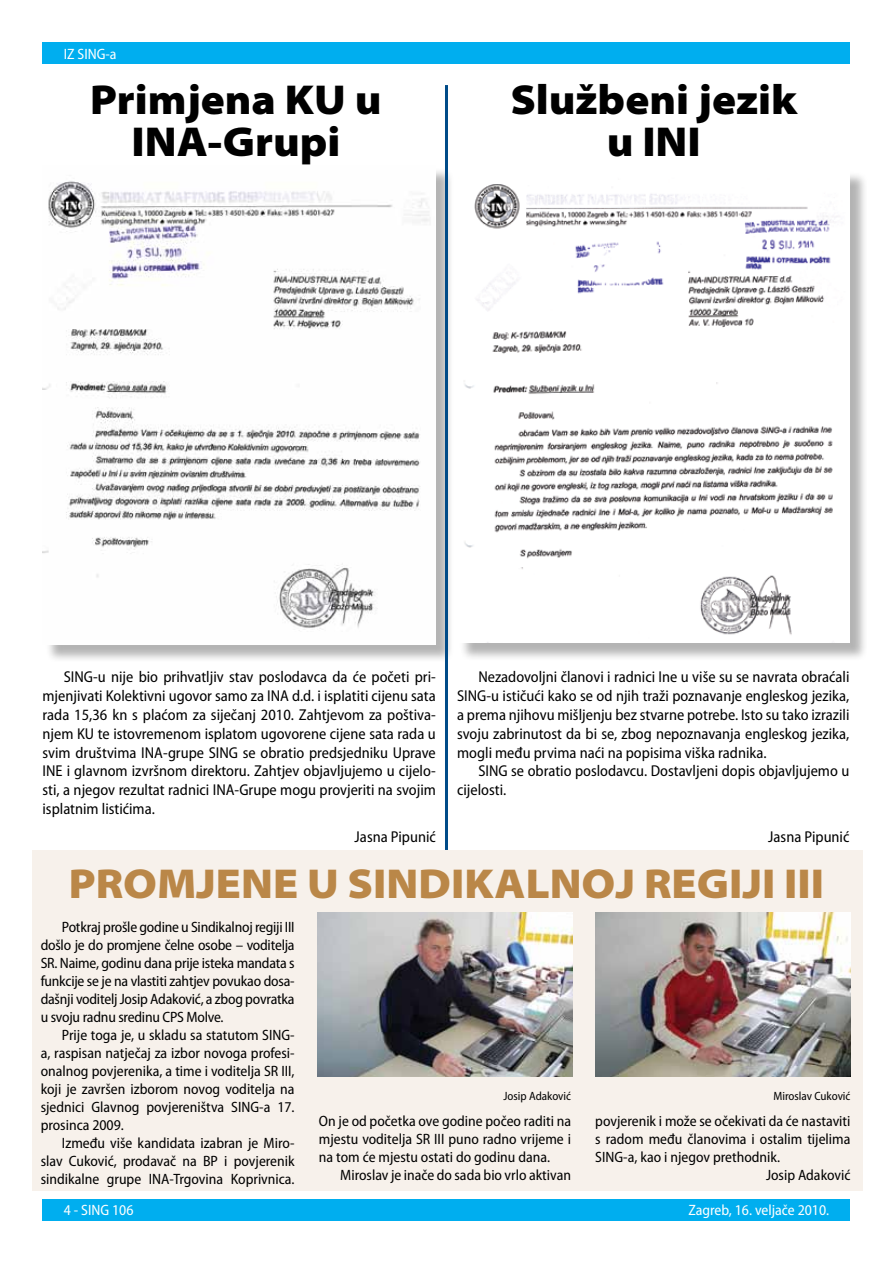
<style>
.page{position:relative;width:893px;height:1263px;background:#fff}
.page>*{position:absolute;margin:0;border:0;box-sizing:border-box;transform-origin:0 0}
.t1{font:900 semi-expanded 42px/42px "Myriad Pro";color:#000;text-align:center}
.t2{font:900 semi-expanded 42px "Myriad Pro";color:#ba8748}
.t3{font:semi-condensed 15.75px/18.9px "Myriad Pro";color:#000;text-align:justify}
.t4{font:semi-condensed 15px/18px "Myriad Pro";color:#000;text-align:justify}
.t5{font:semi-condensed 15px "Myriad Pro";color:#fff}
.t6{font:semi-condensed 12px "Myriad Pro";color:#000}
</style>
<div class="page">
<div style="left:43px;top:1199px;width:807px;height:21px;background:#00aeef"></div>
<div style="left:43px;top:43px;width:807px;height:21px;background:#00aeef"></div>
<div style="left:32px;top:850px;width:830px;height:341px;background:#f7f1eb"></div>
<img style="left:317px;top:912px;width:256px;height:164px">
<img style="left:595px;top:912px;width:255px;height:164px">
<div style="left:45px;top:168px;width:410px;height:495px;background:#000;opacity:.3"></div>
<img style="left:43px;top:168px;width:393px;height:476px">
<div style="left:459px;top:171px;width:409px;height:491px;background:#000;opacity:.3"></div>
<img style="left:459px;top:171px;width:390px;height:472px">
<hr style="left:445px;top:85px;width:3px;height:765px;background:#004b88">
<p class="t5" style="left:64px;top:45px;width:54px">IZ SING-a</p>
<h1 class="t1" style="left:90px;top:80px;width:293px">Primjena KU u<br>INA-Grupi</h1>
<h1 class="t1" style="left:510px;top:80px;width:288px">Službeni jezik u INI</h1>
<p class="t3" style="left:43px;top:667px;width:395px;text-indent:21px">SING-u nije bio prihvatljiv stav poslodavca da će početi pri&shy;mjenjivati Kolektivni ugovor samo za INA d.d. i isplatiti cijenu sata rada 15,36 kn s plaćom za siječanj 2010. Zahtjevom za poštiva&shy;njem KU te istovremenom isplatom ugovorene cijene sata rada u svim društvima INA-grupe SING se obratio predsjedniku Uprave INE i glavnom izvršnom direktoru. Zahtjev objavljujemo u cijelo&shy;sti, a njegov rezultat radnici INA-Grupe mogu provjeriti na svojim isplatnim listićima.</p>
<p class="t3" style="left:355px;top:827px;width:83px">Jasna Pipunić</p>
<p class="t3" style="left:457px;top:667px;width:394px;text-indent:21px">Nezadovoljni članovi i radnici Ine u više su se navrata obraćali SING-u ističući kako se od njih traži poznavanje engleskog jezika, a prema njihovu mišljenju bez stvarne potrebe. Isto su tako izrazili svoju zabrinutost da bi se, zbog nepoznavanja engleskog jezika, mogli među prvima naći na popisima viška radnika.</p>
<p class="t3" style="left:457px;top:761px;width:394px;text-indent:21px">SING se obratio poslodavcu. Dostavljeni dopis objavljujemo u cijelosti.</p>
<p class="t3" style="left:768px;top:827px;width:83px">Jasna Pipunić</p>
<h1 class="t2" style="left:69px;top:860px;width:757px">PROMJENE U SINDIKALNOJ REGIJI III</h1>
<p class="t4" style="left:41px;top:917px;width:256px;text-indent:21px">Potkraj prošle godine u Sindikalnoj regiji III došlo je do promjene čelne osobe – voditelja SR. Naime, godinu dana prije isteka mandata s funkcije se je na vlastiti zahtjev povukao dosa&shy;dašnji voditelj Josip Adaković, a zbog povratka u svoju radnu sredinu CPS Molve.</p>
<p class="t4" style="left:41px;top:1025px;width:256px;text-indent:21px">Prije toga je, u skladu sa statutom SING&shy;a, raspisan natječaj za izbor novoga profesi&shy;onalnog povjerenika, a time i voditelja SR III, koji je završen izborom novog voditelja na sjednici Glavnog povjereništva SING-a 17. prosinca 2009.</p>
<p class="t4" style="left:41px;top:1133px;width:255px;text-indent:21px">Između više kandidata izabran je Miro&shy;slav Cuković, prodavač na BP i povjerenik sindikalne grupe INA-Trgovina Koprivnica.</p>
<p class="t6" style="left:503px;top:1088px;width:69px">Josip Adaković</p>
<p class="t6" style="left:773px;top:1088px;width:79px">Miroslav Cuković</p>
<p class="t4" style="left:595px;top:1111px;width:257px">povjerenik i može se očekivati da će nastaviti</p>
<p class="t4" style="left:595px;top:1129px;width:257px">s radom među članovima i ostalim tijelima</p>
<p class="t4" style="left:595px;top:1147px;width:186px">SING-a, kao i njegov prethodnik.</p>
<p class="t4" style="left:766px;top:1165px;width:86px">Josip Adaković</p>
<p class="t4" style="left:319px;top:1111px;width:254px">On je od početka ove godine počeo raditi na mjestu voditelja SR III puno radno vrijeme i na tom će mjestu ostati do godinu dana.</p>
<p class="t4" style="left:340px;top:1165px;width:232px">Miroslav je inače do sada bio vrlo aktivan</p>
<p class="t5" style="left:64px;top:1201px;width:71px">4 - SING 106</p>
<p class="t5" style="left:688px;top:1201px;width:142px">Zagreb, 16. veljače 2010.</p>
</div>
